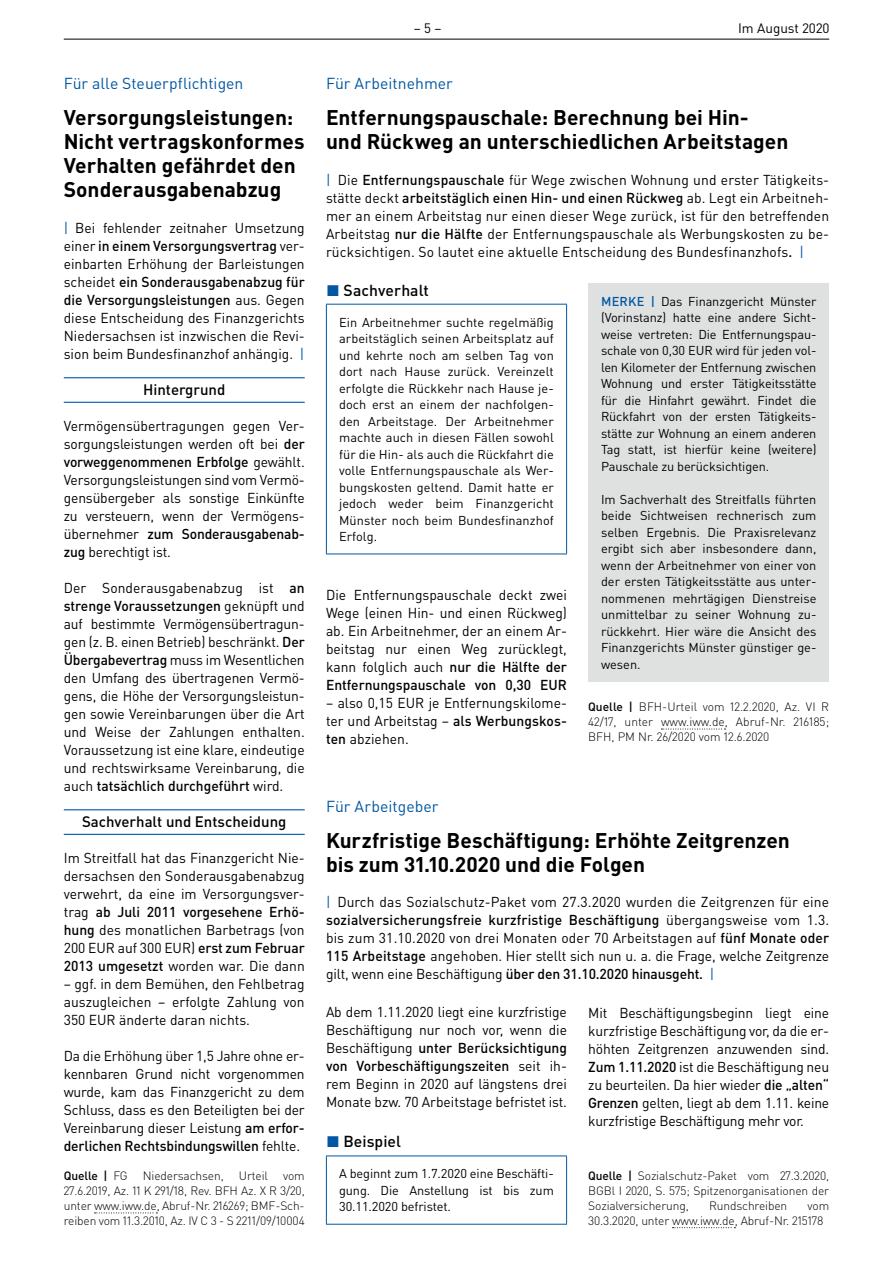
<style>
.page{position:relative;width:893px;height:1263px;background:#fff}
.page>*{position:absolute;margin:0;border:0;box-sizing:border-box;transform-origin:0 0}
.t1{font:700 21px/24px "DIN Pro";color:#000002}
.t2{font:15.75px "DIN Pro";color:#0157a2}
.t3{font:500 15.75px "DIN Pro";letter-spacing:.005em;color:#000002}
.t4{font:500 15px "DIN Pro";color:#000002}
.t5{font:14.25px/18px "DIN Pro";color:#000002;text-align:justify}
.t6{font:13.5px "DIN Pro";color:#000002}
.t7{font:12.75px/16.5px "DIN Pro";letter-spacing:-.01em;color:#000002;text-align:justify}
.t8{font:300 12px/15px "DIN Pro";letter-spacing:-.01em;color:#000002;text-align:justify}
.t9{font:500 12px "DIN Pro";letter-spacing:-.01em;color:#000002}
.s1{color:#0157a2}
.s2{font-weight:500}
.s3{font-weight:300}
.s4{font-weight:500;color:#0157a2}
</style>
<div class="page">
<hr style="left:64px;top:39px;width:765px;height:1px;background:#000002">
<hr style="left:64px;top:377px;width:241px;height:1px;background:#0157a2">
<hr style="left:64px;top:402px;width:241px;height:1px;background:#0157a2">
<hr style="left:64px;top:809px;width:241px;height:1px;background:#0157a2">
<hr style="left:64px;top:834px;width:241px;height:1px;background:#0157a2">
<svg style="left:94px;top:1212px;width:63px;height:1px"></svg>
<hr style="left:326px;top:1155px;width:241px;height:1px;background:#0157a2">
<hr style="left:326px;top:1156px;width:1px;height:68px;background:#0157a2">
<hr style="left:566px;top:1156px;width:1px;height:68px;background:#0157a2">
<hr style="left:326px;top:1224px;width:241px;height:1px;background:#0157a2">
<svg style="left:672px;top:1227px;width:63px;height:1px"></svg>
<hr style="left:326px;top:304px;width:241px;height:1px;background:#0157a2">
<hr style="left:326px;top:305px;width:1px;height:249px;background:#0157a2">
<hr style="left:566px;top:305px;width:1px;height:249px;background:#0157a2">
<hr style="left:326px;top:554px;width:241px;height:1px;background:#0157a2">
<svg style="left:661px;top:729px;width:64px;height:1px"></svg>
<div style="left:588px;top:283px;width:241px;height:398px;background:#dfe1e1"></div>
<p class="t2" style="left:64px;top:73px;width:181px">Für alle Steuerpflichtigen</p>
<h1 class="t1" style="left:64px;top:105px;width:242px">Versorgungsleistungen:<br>Nicht vertragskonformes<br>Verhalten gefährdet den<br>Sonderausgabenabzug</h1>
<p class="t5" style="left:64px;top:219px;width:242px"><span class="s1">|</span> Bei fehlender zeitnaher Umsetzung einer <span class="s2">in einem Versorgungsvertrag</span> ver&shy;einbarten Erhöhung der Barleistungen scheidet <span class="s2">ein Sonderausgabenabzug für die Versorgungsleistungen</span> aus. Gegen diese Entscheidung des Finanzgerichts Niedersachsen ist inzwischen die Revi&shy;sion beim Bundesfinanzhof anhängig. <span class="s1">|</span></p>
<p class="t4" style="left:143px;top:380px;width:84px">Hintergrund</p>
<p class="t5" style="left:64px;top:417px;width:242px">Vermögensübertragungen gegen Ver&shy;sorgungsleistungen werden oft bei <span class="s2">der vorweggenommenen Erbfolge</span> gewählt.<br>Versorgungsleistungen sind vom Vermö&shy;gensübergeber als sonstige Einkünfte zu versteuern, wenn der Vermögens&shy;übernehmer <span class="s2">zum Sonderausgabenab&shy;zug</span> berechtigt ist.</p>
<p class="t5" style="left:64px;top:579px;width:242px">Der Sonderausgabenabzug ist <span class="s2">an strenge Voraussetzungen</span> geknüpft und auf bestimmte Vermögensübertragun&shy;gen (z. B. einen Betrieb) beschränkt. <span class="s2">Der Übergabevertrag</span> muss im Wesentlichen den Umfang des übertragenen Vermö&shy;gens, die Höhe der Versorgungsleistun&shy;gen sowie Vereinbarungen über die Art und Weise der Zahlungen enthalten.<br>Voraussetzung ist eine klare, eindeutige und rechtswirksame Vereinbarung, die auch <span class="s2">tatsächlich durchgeführt</span> wird.</p>
<p class="t4" style="left:82px;top:812px;width:206px">Sachverhalt und Entscheidung</p>
<p class="t5" style="left:64px;top:849px;width:242px">Im Streitfall hat das Finanzgericht Nie&shy;dersachsen den Sonderausgabenabzug verwehrt, da eine im Versorgungsver&shy;trag <span class="s2">ab Juli 2011 vorgesehene Erhö&shy;hung</span> des monatlichen Barbetrags (von 200 EUR auf 300 EUR) <span class="s2">erst zum Februar 2013 umgesetzt</span> worden war. Die dann</p>
<p class="t5" style="left:64px;top:975px;width:242px">– ggf. in dem Bemühen, den Fehlbetrag auszugleichen – erfolgte Zahlung von 350 EUR änderte daran nichts.</p>
<p class="t5" style="left:64px;top:1047px;width:242px">Da die Erhöhung über 1,5 Jahre ohne er&shy;kennbaren Grund nicht vorgenommen wurde, kam das Finanzgericht zu dem Schluss, dass es den Beteiligten bei der Vereinbarung dieser Leistung <span class="s2">am erfor&shy;derlichen Rechtsbindungswillen</span> fehlte.</p>
<p class="t9" style="left:64px;top:1167px;width:66px">Quelle | <span class="s3">FG</span></p>
<p class="t8" style="left:143px;top:1167px;width:82px">Niedersachsen,</p>
<p class="t8" style="left:239px;top:1167px;width:31px">Urteil</p>
<p class="t8" style="left:64px;top:1167px;width:242px;text-indent:219px">vom 27.6.2019, Az. 11 K 291/18, Rev. BFH Az. X R 3/20, unter www.iww.de, Abruf-Nr. 216269; BMF-Sch&shy;reiben vom 11.3.2010, Az. IV C 3 - S 2211/09/10004</p>
<p class="t6" style="left:414px;top:19px;width:29px">– 5 –</p>
<p class="t6" style="left:738px;top:19px;width:93px">Im August 2020</p>
<p class="t2" style="left:326px;top:73px;width:128px">Für Arbeitnehmer</p>
<h1 class="t1" style="left:326px;top:105px;width:464px">Entfernungspauschale: Berechnung bei Hin&shy;und Rückweg an unterschiedlichen Arbeitstagen</h1>
<p class="t5" style="left:326px;top:171px;width:505px"><span class="s1">|</span> Die <span class="s2">Entfernungspauschale</span> für Wege zwischen Wohnung und erster Tätigkeits&shy;stätte deckt <span class="s2">arbeitstäglich einen Hin- und einen Rückweg</span> ab. Legt ein Arbeitneh&shy;mer an einem Arbeitstag nur einen dieser Wege zurück, ist für den betreffenden Arbeitstag <span class="s2">nur die Hälfte</span> der Entfernungspauschale als Werbungskosten zu be&shy;rücksichtigen. So lautet eine aktuelle Entscheidung des Bundesfinanzhofs<span class="s2">.</span> <span class="s1">|</span></p>
<p class="t3" style="left:326px;top:279px;width:104px"><span class="s1">◼</span> Sachverhalt</p>
<p class="t7" style="left:339px;top:313px;width:216px">Ein Arbeitnehmer suchte regelmäßig arbeitstäglich seinen Arbeitsplatz auf und kehrte noch am selben Tag von dort nach Hause zurück. Vereinzelt erfolgte die Rückkehr nach Hause je&shy;doch erst an einem der nachfolgen&shy;den Arbeitstage. Der Arbeitnehmer machte auch in diesen Fällen sowohl für die Hin- als auch die Rückfahrt die volle Entfernungspauschale als Wer&shy;bungskosten geltend. Damit hatte er jedoch weder beim Finanzgericht Münster noch beim Bundesfinanzhof Erfolg.</p>
<p class="t7" style="left:601px;top:292px;width:217px"><span class="s4">MERKE |</span> Das Finanzgericht Münster (Vorinstanz) hatte eine andere Sicht&shy;weise vertreten: Die Entfernungspau&shy;schale von 0,30 EUR wird für jeden vol&shy;len Kilometer der Entfernung zwischen Wohnung und erster Tätigkeitsstätte für die Hinfahrt gewährt. Findet die Rückfahrt von der ersten Tätigkeits&shy;stätte zur Wohnung an einem anderen Tag statt, ist hierfür keine (weitere)<br>Pauschale zu berücksichtigen.</p>
<p class="t7" style="left:601px;top:490px;width:217px">Im Sachverhalt des Streitfalls führten beide Sichtweisen rechnerisch zum selben Ergebnis. Die Praxisrelevanz ergibt sich aber insbesondere dann, wenn der Arbeitnehmer von einer von der ersten Tätigkeitsstätte aus unter&shy;nommenen mehrtägigen Dienstreise unmittelbar zu seiner Wohnung zu&shy;rückkehrt. Hier wäre die Ansicht des Finanzgerichts Münster günstiger ge&shy;wesen.</p>
<p class="t8" style="left:588px;top:699px;width:242px"><span class="s2">Quelle |</span> BFH-Urteil vom 12.2.2020, Az. VI R 42/17, unter www.iww.de, Abruf-Nr. 216185; BFH, PM Nr. 26/2020 vom 12.6.2020</p>
<p class="t5" style="left:326px;top:585px;width:242px">Die Entfernungspauschale deckt zwei Wege (einen Hin- und einen Rückweg) ab. Ein Arbeitnehmer, der an einem Ar&shy;beitstag nur einen Weg zurücklegt, kann folglich auch <span class="s2">nur die Hälfte der Entfernungspauschale von 0,30 EUR</span></p>
<p class="t5" style="left:326px;top:693px;width:242px">– also 0,15 EUR je Entfernungskilome&shy;ter und Arbeitstag – <span class="s2">als Werbungskos&shy;ten</span> abziehen.</p>
<p class="t2" style="left:326px;top:796px;width:114px">Für Arbeitgeber</p>
<h1 class="t1" style="left:326px;top:828px;width:465px">Kurzfristige Beschäftigung: Erhöhte Zeitgrenzen bis zum 31.10.2020 und die Folgen</h1>
<p class="t5" style="left:326px;top:892px;width:505px"><span class="s1">|</span> Durch das Sozialschutz-Paket vom 27.3.2020 wurden die Zeitgrenzen für eine <span class="s2">sozialversicherungsfreie kurzfristige Beschäftigung</span> übergangsweise vom 1.3. bis zum 31.10.2020 von drei Monaten oder 70 Arbeitstagen auf <span class="s2">fünf Monate oder 115 Arbeitstage</span> angehoben. Hier stellt sich nun u. a. die Frage, welche Zeitgrenze gilt, wenn eine Beschäftigung <span class="s2">über den 31.10.2020 hinausgeht.</span> <span class="s1">|</span></p>
<p class="t5" style="left:326px;top:1002px;width:242px">Ab dem 1.11.2020 liegt eine kurzfristige Beschäftigung nur noch vor, wenn die Beschäftigung <span class="s2">unter Berücksichtigung von Vorbeschäftigungszeiten</span> seit ih&shy;rem Beginn in 2020 auf längstens drei Monate bzw. 70 Arbeitstage befristet ist.</p>
<p class="t3" style="left:326px;top:1131px;width:76px"><span class="s1">◼</span> Beispiel</p>
<p class="t7" style="left:339px;top:1165px;width:216px">A beginnt zum 1.7.2020 eine Beschäfti&shy;gung. Die Anstellung ist bis zum 30.11.2020 befristet.</p>
<p class="t5" style="left:588px;top:1003px;width:242px">Mit Beschäftigungsbeginn liegt eine kurzfristige Beschäftigung vor, da die er&shy;höhten Zeitgrenzen anzuwenden sind.<br><span class="s2">Zum 1.11.2020</span> ist die Beschäftigung neu zu beurteilen. Da hier wieder <span class="s2">die „alten“ Grenzen</span> gelten, liegt ab dem 1.11. keine kurzfristige Beschäftigung mehr vor.</p>
<p class="t8" style="left:588px;top:1167px;width:242px"><span class="s2">Quelle |</span> Sozialschutz-Paket vom 27.3.2020, BGBl I 2020, S. 575; Spitzenorganisationen der Sozialversicherung,</p>
<p class="t8" style="left:709px;top:1197px;width:80px">Rundschreiben</p>
<p class="t8" style="left:588px;top:1197px;width:242px;text-indent:219px">vom<br>30.3.2020, unter www.iww.de, Abruf-Nr. 215178</p>
</div>
